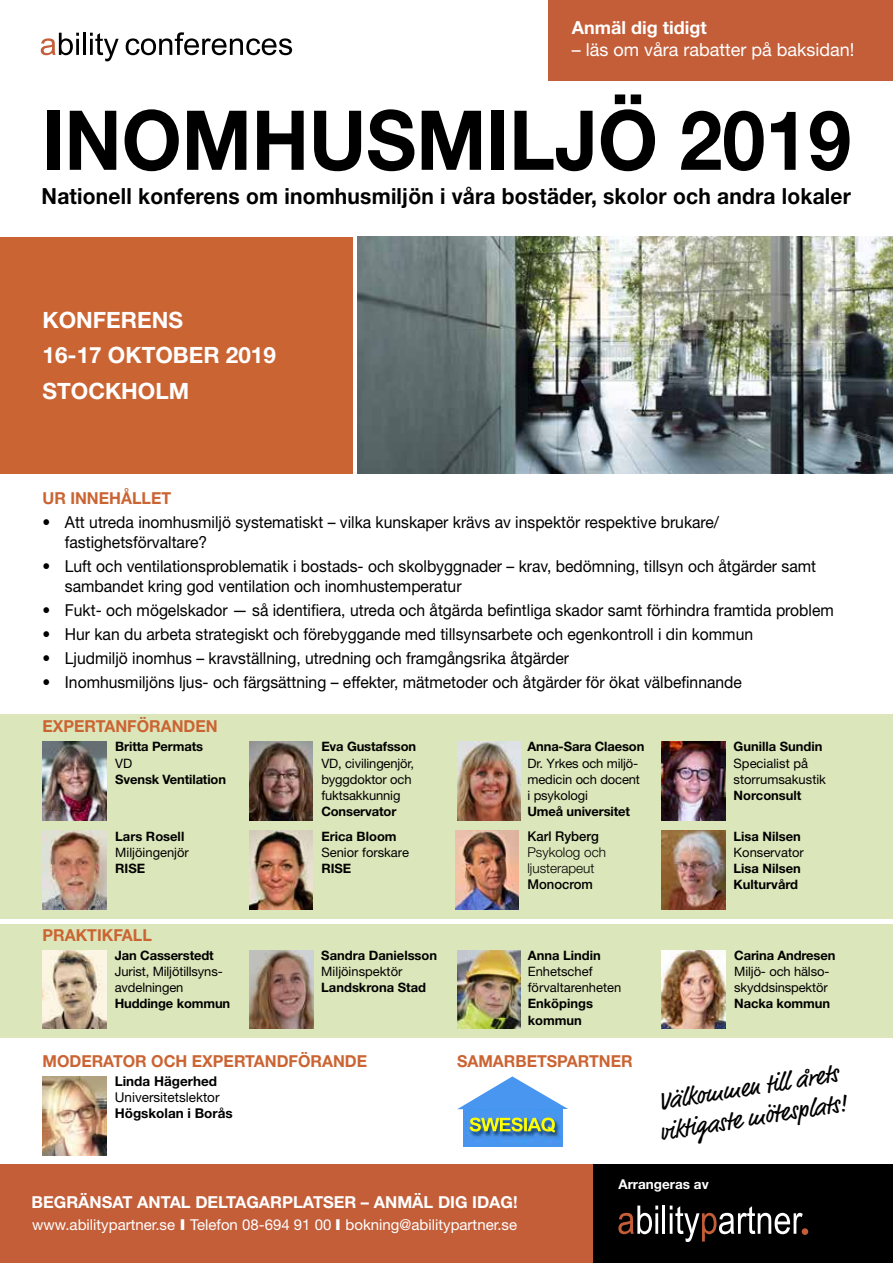
<style>
.page{position:relative;width:893px;height:1263px;background:#fff}
.page>*{position:absolute;margin:0;border:0;box-sizing:border-box;transform-origin:0 0}
.t1{font:700 82.65px "Helvetica Neue LT Std";color:#000;scale:.93 1}
.t2{font:25.35px/30.3px "Market OT";color:#000}
.t3{font:700 22.5px/35.5px "Helvetica Neue LT Std";color:#fff}
.t4{font:700 22.2px "Helvetica Neue LT Std";letter-spacing:.01em;color:#000;scale:.94 1}
.t5{font:18px "Helvetica Neue LT Std";color:#fff}
.t6{font:700 18px "Helvetica Neue LT Std";color:#fff}
.t7{font:16.5px/19.8px "Helvetica Neue LT Std";color:#000;scale:.95 1}
.t8{font:700 16.5px "Helvetica Neue LT Std";color:#cb6433}
.t9{font:700 16.5px "Helvetica Neue LT Std";color:#fff}
.t10{font:15px "Helvetica Neue LT Std";color:#fff}
.t11{font:700 13.5px "Helvetica Neue LT Std";color:#000}
.t12{font:300 13.5px/16.2px "Helvetica Neue LT Std";color:#000}
.t13{font:500 13.5px "Helvetica Neue LT Std";color:#000}
.t14{font:13.5px "Helvetica Neue LT Std";color:#000}
.t15{font:700 13.5px "Helvetica Neue LT Std";color:#fff}
.t16{font:700 12.9px/16.2px "Helvetica Neue LT Std";letter-spacing:-.01em;color:#000}
.t17{font:12.9px/16.2px "Helvetica Neue LT Std";letter-spacing:-.01em;color:#000}
.s1{font-weight:900}
</style>
<div class="page">
<div style="left:0;top:714px;width:893px;height:204px;background:#dbe6ba"></div>
<div style="left:0;top:924px;width:893px;height:113px;background:#dbe6ba"></div>
<svg style="left:41px;top:33px;width:38px;height:22px"></svg>
<hr style="left:83px;top:33px;width:3px;height:22px;background:#000">
<svg style="left:90px;top:33px;width:29px;height:28px"></svg>
<svg style="left:126px;top:32px;width:166px;height:23px"></svg>
<div style="left:549px;top:0;width:344px;height:81px;background:#c35e39"></div>
<div style="left:593px;top:1164px;width:300px;height:99px;background:#000"></div>
<div style="left:0;top:1164px;width:593px;height:99px;background:#c35e39"></div>
<svg style="left:618px;top:1205px;width:40px;height:29px"></svg>
<hr style="left:662px;top:1205px;width:3px;height:29px;background:#fff">
<svg style="left:670px;top:1205px;width:133px;height:37px"></svg>
<div style="left:802px;top:1228px;width:6px;height:7px;background:#c35e39;border-radius:50%"></div>
<div style="left:0;top:237px;width:353px;height:237px;background:#cb6433"></div>
<img style="left:358px;top:237px;width:535px;height:237px">
<img style="left:43px;top:1076px;width:63px;height:79px">
<img style="left:43px;top:950px;width:64px;height:79px">
<img style="left:43px;top:742px;width:64px;height:78px">
<img style="left:249px;top:742px;width:64px;height:78px">
<img style="left:457px;top:742px;width:64px;height:78px">
<img style="left:43px;top:831px;width:64px;height:79px">
<img style="left:249px;top:950px;width:64px;height:79px">
<img style="left:249px;top:831px;width:64px;height:79px">
<img style="left:457px;top:950px;width:64px;height:79px">
<img style="left:661px;top:742px;width:64px;height:78px">
<img style="left:662px;top:950px;width:64px;height:79px">
<img style="left:455px;top:831px;width:64px;height:79px">
<img style="left:661px;top:831px;width:64px;height:79px">
<img style="left:457px;top:1109px;width:106px;height:37px">
<img style="left:463px;top:1109px;width:99px;height:37px">
<img style="left:457px;top:1076px;width:111px;height:33px">
<img style="left:470px;top:1117px;width:85px;height:15px">
<p class="t6" style="left:572px;top:17px;width:136px">Anmäl dig tidigt</p>
<p class="t5" style="left:572px;top:39px;width:284px">– läs om våra rabatter på baksidan!</p>
<h1 class="t1" style="left:42px;top:89px;width:872px">INOMHUSMILJÖ 2019</h1>
<h3 class="t4" style="left:42px;top:182px;width:862px">Nationell konferens om inomhusmiljön i våra bostäder, skolor och andra lokaler</h3>
<h3 class="t3" style="left:43px;top:301px;width:235px">KONFERENS<br>16-17 OKTOBER 2019<br>STOCKHOLM</h3>
<p class="t8" style="left:43px;top:488px;width:130px">UR INNEHÅLLET</p>
<p class="t7" style="left:65px;top:512px;width:690px;text-indent:-22px">• Att utreda inomhusmiljö systematiskt – vilka kunskaper krävs av inspektör respektive brukare/ fastighetsförvaltare?</p>
<p class="t7" style="left:65px;top:556px;width:792px;text-indent:-22px">• Luft och ventilationsproblematik i bostads- och skolbyggnader – krav, bedömning, tillsyn och åtgärder samt sambandet kring god ventilation och inomhustemperatur</p>
<p class="t7" style="left:43px;top:600px;width:834px">• Fukt- och mögelskador — så identifiera, utreda och åtgärda befintliga skador samt förhindra framtida problem</p>
<p class="t7" style="left:43px;top:624px;width:749px">• Hur kan du arbeta strategiskt och förebyggande med tillsynsarbete och egenkontroll i din kommun</p>
<p class="t7" style="left:43px;top:648px;width:556px">• Ljudmiljö inomhus – kravställning, utredning och framgångsrika åtgärder</p>
<p class="t7" style="left:43px;top:672px;width:738px">• Inomhusmiljöns ljus- och färgsättning – effekter, mätmetoder och åtgärder för ökat välbefinnande</p>
<p class="t8" style="left:43px;top:716px;width:177px">EXPERTANFÖRANDEN</p>
<p class="t16" style="left:115px;top:738px;width:89px">Britta Permats</p>
<p class="t17" style="left:115px;top:755px;width:18px">VD</p>
<p class="t16" style="left:115px;top:771px;width:112px">Svensk Ventilation</p>
<p class="t16" style="left:115px;top:827px;width:71px">Lars Rosell</p>
<p class="t17" style="left:115px;top:844px;width:75px">Miljöingenjör</p>
<p class="t16" style="left:115px;top:860px;width:31px">RISE</p>
<p class="t8" style="left:43px;top:925px;width:111px">PRAKTIKFALL</p>
<p class="t16" style="left:115px;top:947px;width:101px">Jan Casserstedt</p>
<p class="t17" style="left:115px;top:963px;width:109px">Jurist, Miljötillsyns&shy;avdelningen</p>
<p class="t16" style="left:115px;top:995px;width:117px">Huddinge kommun</p>
<p class="t16" style="left:321px;top:738px;width:96px">Eva Gustafsson</p>
<p class="t17" style="left:321px;top:755px;width:94px">VD, civilingenjör, byggdoktor och fuktsakkunnig</p>
<p class="t16" style="left:321px;top:803px;width:77px">Conservator</p>
<p class="t16" style="left:527px;top:738px;width:118px">Anna-Sara Claeson</p>
<p class="t17" style="left:527px;top:755px;width:114px">Dr. Yrkes och miljö&shy;medicin och docent i psykologi</p>
<p class="t16" style="left:527px;top:803px;width:104px">Umeå universitet</p>
<p class="t16" style="left:321px;top:827px;width:77px">Erica Bloom</p>
<p class="t17" style="left:321px;top:844px;width:89px">Senior forskare</p>
<p class="t16" style="left:321px;top:860px;width:31px">RISE</p>
<p class="t13" style="left:527px;top:828px;width:73px">Karl Ryberg</p>
<p class="t12" style="left:527px;top:843px;width:80px">Psykolog och ljusterapeut</p>
<p class="t13" style="left:527px;top:876px;width:67px">Monocrom</p>
<p class="t16" style="left:321px;top:947px;width:117px">Sandra Danielsson</p>
<p class="t17" style="left:321px;top:963px;width:83px">Miljöinspektör</p>
<p class="t16" style="left:321px;top:979px;width:106px">Landskrona Stad</p>
<p class="t16" style="left:528px;top:947px;width:74px">Anna Lindin</p>
<p class="t17" style="left:528px;top:963px;width:95px">Enhetschef förvaltarenheten</p>
<p class="t16" style="left:528px;top:995px;width:67px">Enköpings kommun</p>
<p class="t8" style="left:43px;top:1051px;width:326px">MODERATOR OCH EXPERTANDFÖRANDE</p>
<p class="t8" style="left:457px;top:1051px;width:177px">SAMARBETSPARTNER</p>
<p class="t11" style="left:115px;top:1073px;width:104px">Linda Hägerhed</p>
<p class="t14" style="left:115px;top:1089px;width:106px">Universitetslektor</p>
<p class="t11" style="left:115px;top:1105px;width:119px">Högskolan i Borås</p>
<p class="t16" style="left:734px;top:738px;width:91px">Gunilla Sundin</p>
<p class="t17" style="left:734px;top:755px;width:94px">Specialist på storrumsakustik</p>
<p class="t16" style="left:734px;top:787px;width:69px">Norconsult</p>
<p class="t16" style="left:734px;top:827px;width:69px">Lisa Nilsen</p>
<p class="t17" style="left:734px;top:844px;width:72px">Konservator</p>
<p class="t16" style="left:734px;top:860px;width:69px">Lisa Nilsen<br>Kulturvård</p>
<p class="t16" style="left:734px;top:947px;width:103px">Carina Andresen</p>
<p class="t17" style="left:734px;top:963px;width:97px">Miljö- och hälso&shy;skyddsinspektör</p>
<p class="t16" style="left:734px;top:995px;width:97px">Nacka kommun</p>
<h2 class="t2" style="left:652px;top:1089px;width:191px;rotate:-9deg">Välkommen till årets viktigaste mötesplats!</h2>
<p class="t9" style="left:32px;top:1192px;width:488px">BEGRÄNSAT ANTAL DELTAGARPLATSER – ANMÄL DIG IDAG!</p>
<p class="t10" style="left:32px;top:1216px;width:486px">www.abilitypartner.se <span class="s1">I</span> Telefon 08-694 91 00 <span class="s1">I</span> bokning@abilitypartner.se</p>
<p class="t15" style="left:618px;top:1175px;width:92px">Arrangeras av</p>
</div>
